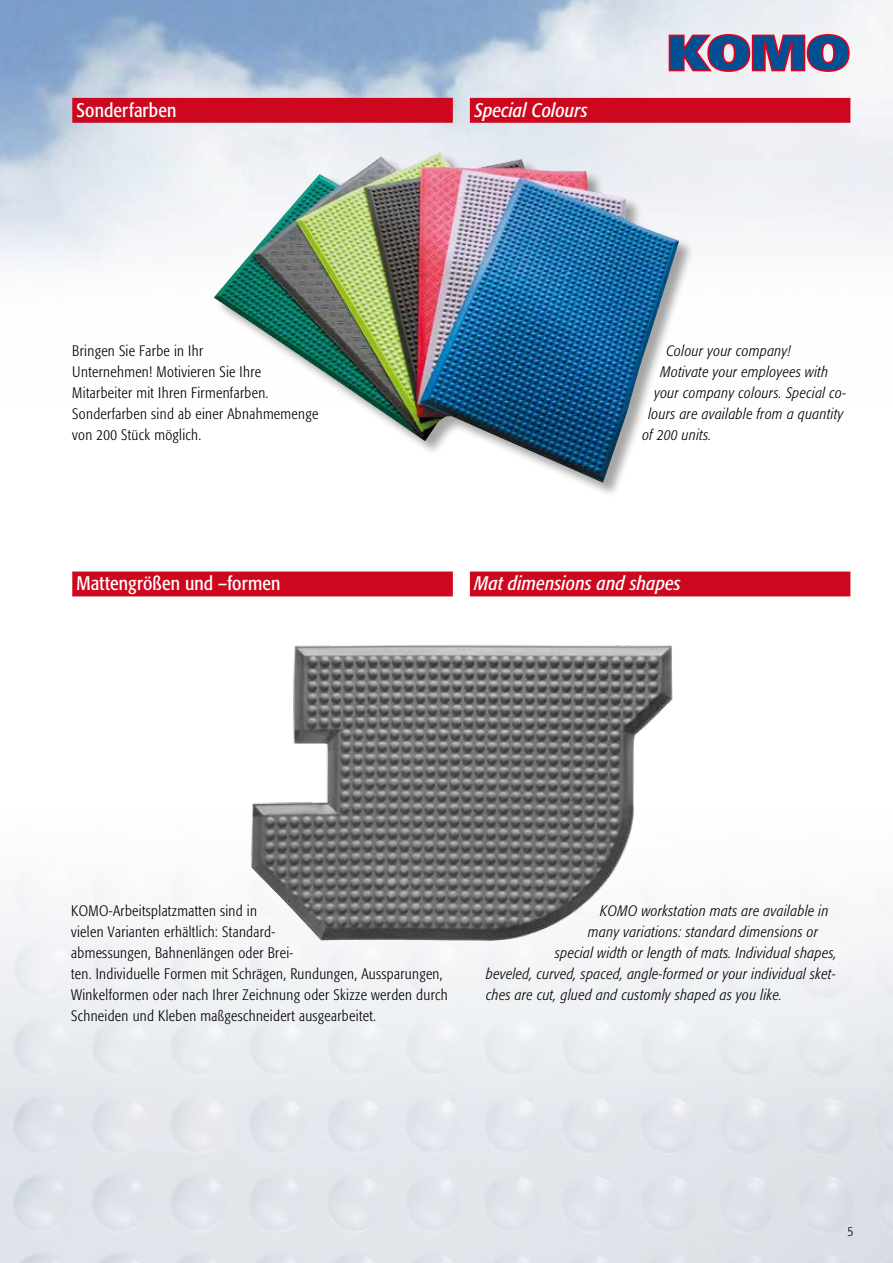
<style>
.page{position:relative;width:893px;height:1263px;background:#fff}
.page>*{position:absolute;margin:0;border:0;box-sizing:border-box;transform-origin:0 0}
.t1{font:italic condensed 19.5px "Formata";letter-spacing:.01em;color:#fff}
.t2{font:condensed 19.5px "Formata";letter-spacing:.005em;color:#fff}
.t3{font:300 condensed 15px/21px "Formata";letter-spacing:.025em;color:#000}
.t4{font:italic 300 condensed 15px "Formata";letter-spacing:.025em;color:#000}
.t5{font:300 condensed 13.5px "Formata";color:#000}
</style>
<div class="page">
<svg style="left:668px;top:33px;width:182px;height:40px"></svg>
<div style="left:72px;top:571px;width:381px;height:25px;background:#cd071e"></div>
<div style="left:72px;top:98px;width:381px;height:25px;background:#cd071e"></div>
<div style="left:470px;top:571px;width:380px;height:25px;background:#cd071e"></div>
<div style="left:470px;top:98px;width:380px;height:25px;background:#cd071e"></div>
<div style="left:215px;top:153px;width:480px;height:345px;background:#000;opacity:.35"></div>
<img style="left:213px;top:152px;width:466px;height:331px">
<img style="left:250px;top:644px;width:423px;height:302px">
<h1 class="t2" style="left:77px;top:98px;width:101px">Sonderfarben</h1>
<h1 class="t1" style="left:474px;top:98px;width:115px">Special Colours</h1>
<p class="t3" style="left:72px;top:340px;width:248px">Bringen Sie Farbe in Ihr<br>Unternehmen! Motivieren Sie Ihre<br>Mitarbeiter mit Ihren Firmenfarben.<br>Sonderfarben sind ab einer Abnahmemenge von 200 Stück möglich.</p>
<p class="t4" style="left:666px;top:342px;width:126px">Colour your company!</p>
<p class="t4" style="left:660px;top:363px;width:169px">Motivate your employees with</p>
<p class="t4" style="left:654px;top:384px;width:193px">your company colours. Special co-</p>
<p class="t4" style="left:648px;top:405px;width:197px">lours are available from a quantity</p>
<p class="t4" style="left:642px;top:426px;width:71px">of 200 units.</p>
<h1 class="t2" style="left:77px;top:572px;width:205px">Mattengrößen und –formen</h1>
<h1 class="t1" style="left:474px;top:572px;width:208px">Mat dimensions and shapes</h1>
<p class="t3" style="left:71px;top:900px;width:378px">KOMO-Arbeitsplatzmatten sind in<br>vielen Varianten erhältlich: Standard-<br>abmessungen, Bahnenlängen oder Brei-<br>ten. Individuelle Formen mit Schrägen, Rundungen, Aussparungen, Winkelformen oder nach Ihrer Zeichnung oder Skizze werden durch Schneiden und Kleben maßgeschneidert ausgearbeitet.</p>
<p class="t4" style="left:600px;top:902px;width:230px">KOMO workstation mats are available in</p>
<p class="t4" style="left:588px;top:923px;width:232px">many variations: standard dimensions or</p>
<p class="t4" style="left:555px;top:944px;width:283px">special width or length of mats. Individual shapes,</p>
<p class="t4" style="left:486px;top:965px;width:351px">beveled, curved, spaced, angle-formed or your individual sket-</p>
<p class="t4" style="left:486px;top:986px;width:298px">ches are cut, glued and customly shaped as you like.</p>
<p class="t5" style="left:847px;top:1224px;width:7px">5</p>
</div>
